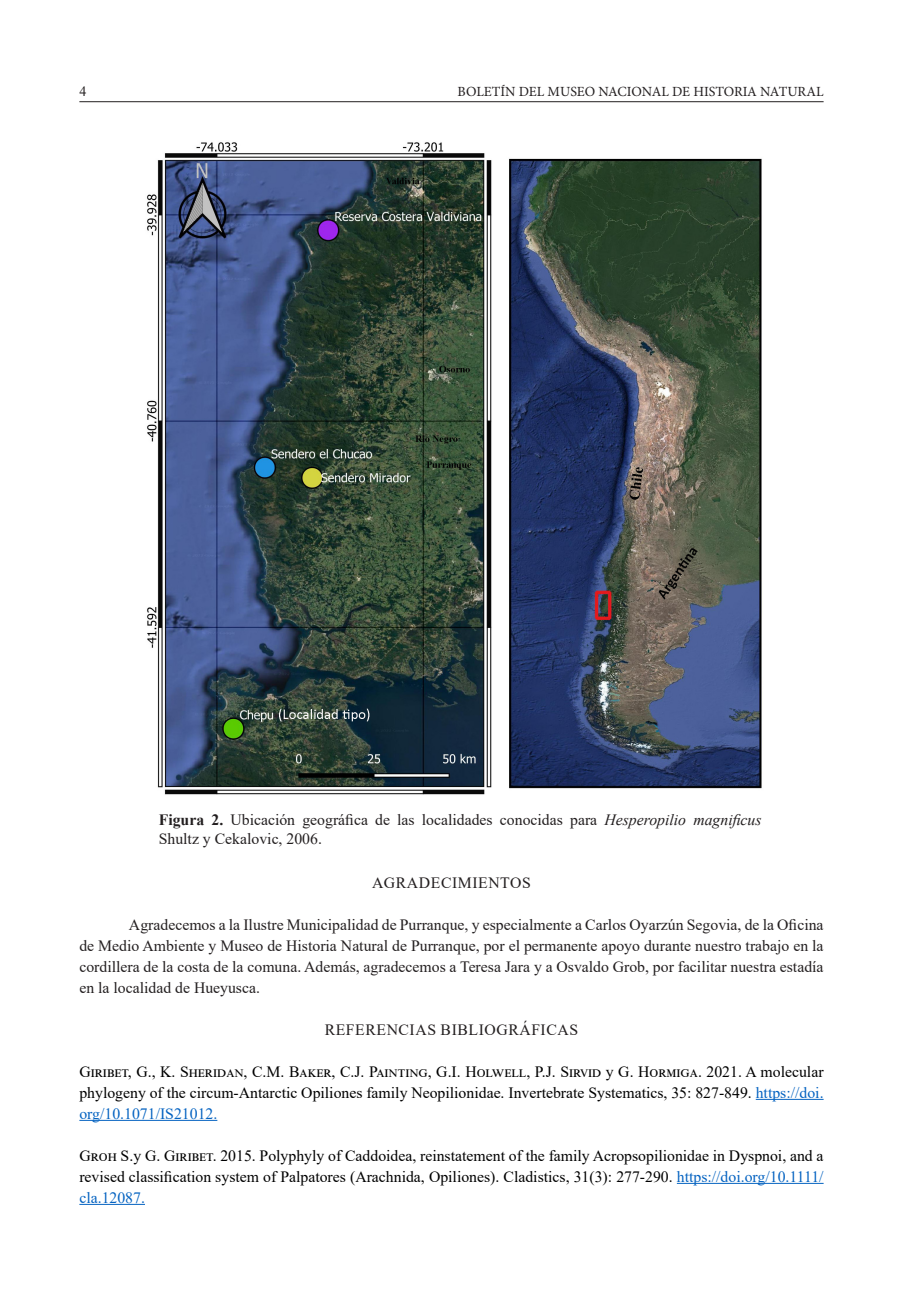
<style>
.page{position:relative;width:903px;height:1290px;background:#fff}
.page>*{position:absolute;margin:0;border:0;box-sizing:border-box;transform-origin:0 0}
.BMNHN_Referencias{font:15.75px/21px "Times New Roman";color:#000001;text-align:justify}
.BMNHN_Agradecimiento{font:15.75px/21px "Times New Roman";color:#231f20;text-align:justify}
.BMNHN_Figura{font:15.75px/18.9px "Times New Roman";color:#231f20}
.BMNHN_Agradecimiento-2{font:15.75px "Times New Roman";letter-spacing:.035em;color:#231f20}
.t1{font:14px "Minion Pro";color:#231f20}
.t2{font:14px "Times New Roman";color:#231f20}
.s1{font-weight:700}
.s2{font-style:italic}
.s3{color:#0563c1}
</style>
<div class="page">
<hr style="left:79px;top:101px;width:744px;height:1px;background:#231f20">
<hr style="left:756px;top:1099px;width:67px;height:1px;background:#0563c1">
<hr style="left:79px;top:1120px;width:138px;height:1px;background:#0563c1">
<hr style="left:677px;top:1183px;width:146px;height:1px;background:#0563c1">
<hr style="left:79px;top:1204px;width:66px;height:1px;background:#0563c1">
<img style="left:147px;top:142px;width:615px;height:653px">
<p class="t2" style="left:79px;top:81px;width:8px">4</p>
<p class="t1" style="left:457px;top:82px;width:368px">BOLETÍN DEL MUSEO NACIONAL DE HISTORIA NATURAL</p>
<p class="BMNHN_Figura" style="left:159px;top:809px;width:604px"><span class="s1">Figura 2.</span> Ubicación geográfica de las localidades conocidas para <span class="s2">Hesperopilio magnificus<br></span>Shultz y Cekalovic, 2006.</p>
<p class="BMNHN_Agradecimiento-2" style="left:372px;top:871px;width:160px">AGRADECIMIENTOS</p>
<p class="BMNHN_Agradecimiento" style="left:79px;top:913px;width:746px;text-indent:50px">Agradecemos a la Ilustre Municipalidad de Purranque, y especialmente a Carlos Oyarzún Segovia, de la Oficina de Medio Ambiente y Museo de Historia Natural de Purranque, por el permanente apoyo durante nuestro trabajo en la cordillera de la costa de la comuna. Además, agradecemos a Teresa Jara y a Osvaldo Grob, por facilitar nuestra estadía en la localidad de Hueyusca.</p>
<p class="BMNHN_Agradecimiento-2" style="left:325px;top:1018px;width:255px">REFERENCIAS BIBLIOGRÁFICAS</p>
<p class="BMNHN_Referencias" style="left:79px;top:1060px;width:746px">Giribet, G., K. Sheridan, C.M. Baker, C.J. Painting, G.I. Holwell, P.J. Sirvid y G. Hormiga. 2021. A molecular phylogeny of the circum-Antarctic Opiliones family Neopilionidae. Invertebrate Systematics, 35: 827-849. <span class="s3">https://doi. org/10.1071/IS21012.</span></p>
<p class="BMNHN_Referencias" style="left:79px;top:1144px;width:746px">Groh S.y G. Giribet. 2015. Polyphyly of Caddoidea, reinstatement of the family Acropsopilionidae in Dyspnoi, and a revised classification system of Palpatores (Arachnida, Opiliones). Cladistics, 31(3): 277-290. <span class="s3">https://doi.org/10.1111/ cla.12087.</span></p>
</div>
